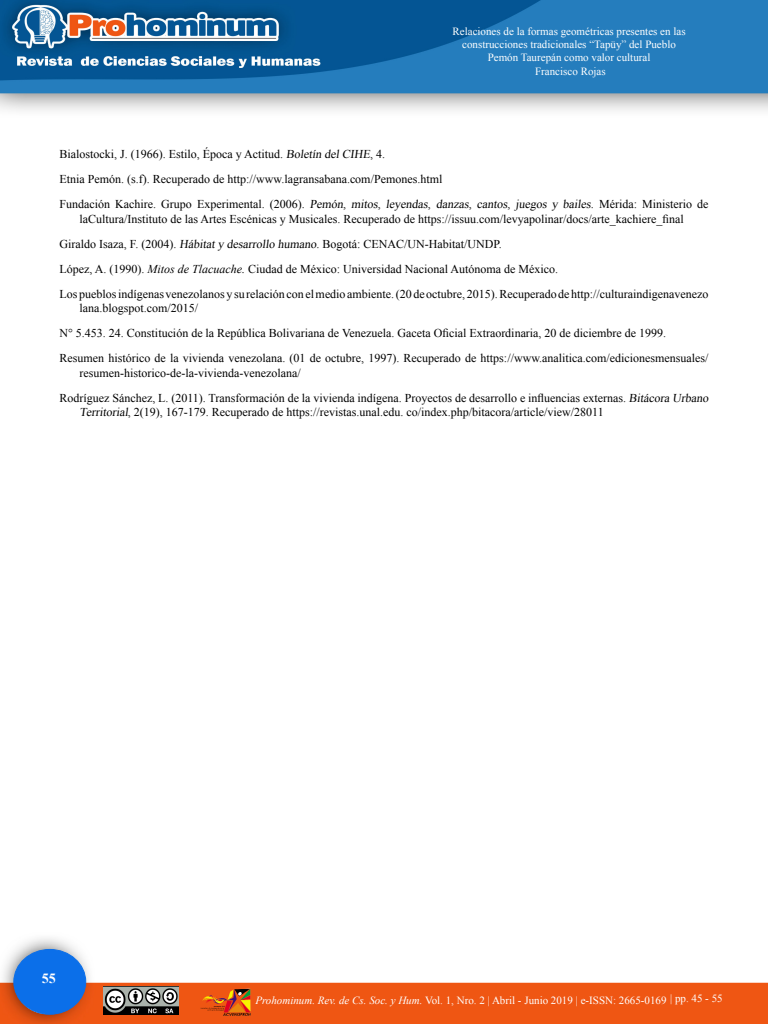
<style>
.page{position:relative;width:768px;height:1024px;background:#fff}
.page>*{position:absolute;margin:0;border:0;box-sizing:border-box;transform-origin:0 0}
.t1{font:700 14px "Times New Roman";color:#fff}
.t2{font:12px/14.4px "Times New Roman";color:#000}
.t3{font:11px "Times New Roman";color:#fff}
.s1{font-style:italic}
</style>
<div class="page">
<img style="left:0;top:0;width:768px;height:111px">
<img style="left:0;top:938px;width:768px;height:86px">
<div style="left:14px;top:949px;width:72px;height:65px;background:#0b6fe9;border-radius:50%"></div>
<div style="left:13px;top:949px;width:73px;height:66px;border:1px solid #0b6fe9;border-radius:50%"></div>
<img style="left:103px;top:987px;width:75px;height:27px">
<img style="left:200px;top:987px;width:50px;height:30px">
<p class="t3" style="left:453px;top:24px;width:235px">Relaciones de la formas geométricas presentes en las</p>
<p class="t3" style="left:462px;top:37px;width:215px">construcciones tradicionales “Tapüy” del Pueblo</p>
<p class="t3" style="left:488px;top:50px;width:164px">Pemón Taurepán como valor cultural</p>
<p class="t3" style="left:535px;top:64px;width:72px">Francisco Rojas</p>
<p class="t2" style="left:60px;top:147px;width:327px">Bialostocki, J. (1966). Estilo, Época y Actitud. Boletín del CIHE, 4.</p>
<p class="t2" style="left:60px;top:172px;width:384px">Etnia Pemón. (s.f). Recuperado de http://www.lagransabana.com/Pemones.html</p>
<p class="t2" style="left:60px;top:197px;width:650px;text-align:center">Fundación Kachire. Grupo Experimental. (2006). Pemón, mitos, leyendas, danzas, cantos, juegos y bailes. Mérida: Ministerio de laCultura/Instituto de las Artes Escénicas y Musicales. Recuperado de https://issuu.com/levyapolinar/docs/arte_kachiere_final</p>
<p class="t2" style="left:60px;top:236px;width:444px">Giraldo Isaza, F. (2004). Hábitat y desarrollo humano. Bogotá: CENAC/UN-Habitat/UNDP.</p>
<p class="t2" style="left:60px;top:261px;width:500px">López, A. (1990). <span class="s1">Mitos de Tlacuache.</span> Ciudad de México: Universidad Nacional Autónoma de México.</p>
<p class="t2" style="left:80px;top:286px;width:630px;text-indent:-20px">Los pueblos indígenas venezolanos y su relación con el medio ambiente. (20 de octubre, 2015). Recuperado de http://culturaindigenavenezo lana.blogspot.com/2015/</p>
<p class="t2" style="left:60px;top:326px;width:608px">N° 5.453. 24. Constitución de la República Bolivariana de Venezuela. Gaceta Oficial Extraordinaria, 20 de diciembre de 1999.</p>
<p class="t2" style="left:80px;top:351px;width:630px;text-indent:-20px">Resumen histórico de la vivienda venezolana. (01 de octubre, 1997). Recuperado de https://www.analitica.com/edicionesmensuales/ resumen-historico-de-la-vivienda-venezolana/</p>
<p class="t2" style="left:80px;top:390px;width:633px;text-indent:-20px">Rodríguez Sánchez, L. (2011). Transformación de la vivienda indígena. Proyectos de desarrollo e influencias externas. Bitácora Urbano<br>Territorial, 2(19), 167-179. Recuperado de https://revistas.unal.edu. co/index.php/bitacora/article/view/28011</p>
<p class="t1" style="left:42px;top:969px;width:15px">55</p>
<p class="t3" style="left:670px;top:991px;width:54px">| pp. 45 - 55</p>
<p class="t3" style="left:255px;top:993px;width:413px"><span class="s1">Prohominum. Rev. de Cs. Soc. y Hum.</span> Vol. 1, Nro. 2 | Abril - Junio 2019 | e-ISSN: 2665-0169</p>
</div>
